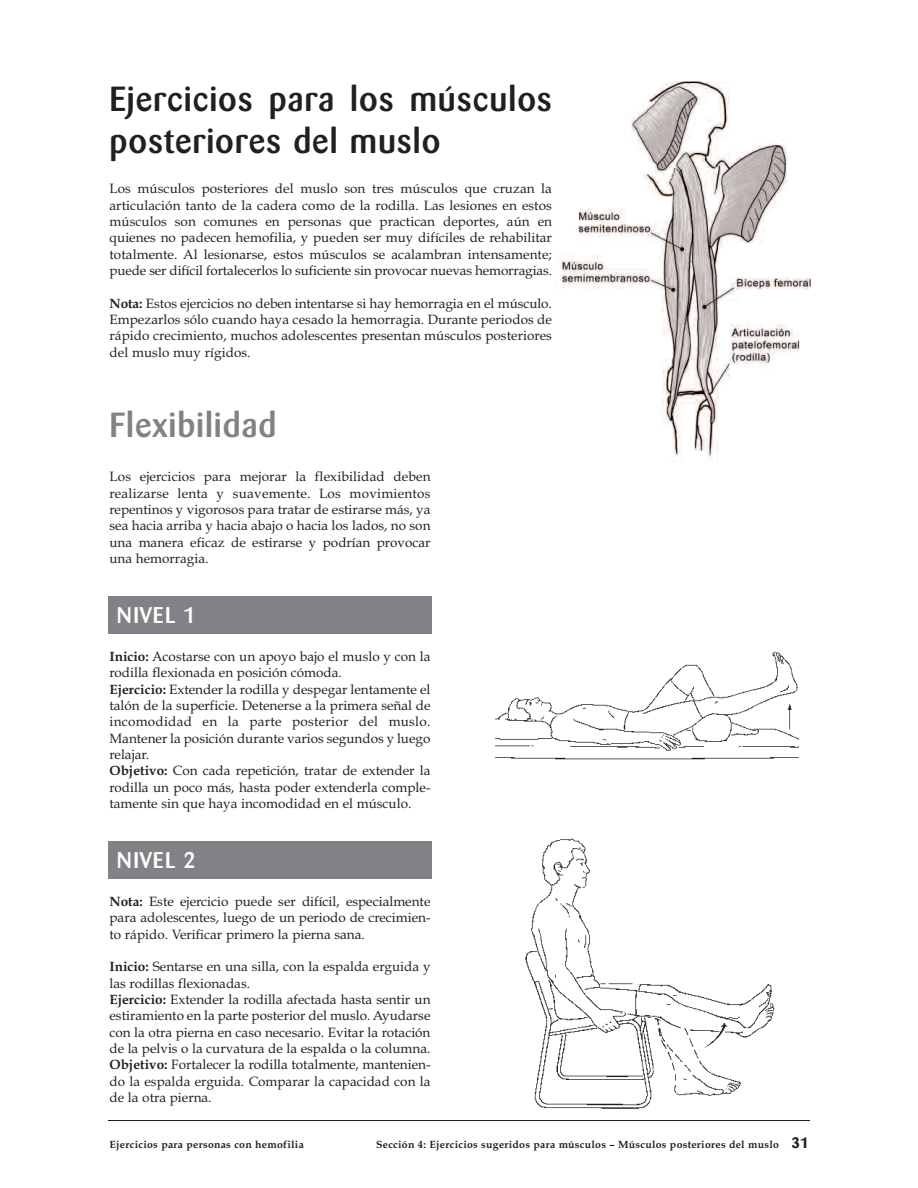
<style>
.page{position:relative;width:918px;height:1188px;background:#fff}
.page>*{position:absolute;margin:0;border:0;box-sizing:border-box;transform-origin:0 0}
.t1{font:500 34.5px/41.4px "Barmeno";letter-spacing:.025em;color:#231f20}
.t2{font:500 34.5px "Barmeno";letter-spacing:.025em;color:#808285}
.t3{font:500 22.5px "Barmeno";letter-spacing:.05em;color:#fff}
.t4{font:13.5px/16.4px "Book Antiqua";color:#231f20;text-align:justify}
.t5{font:700 10.5px "Book Antiqua";letter-spacing:.025em;color:#231f20}
.s1{font-weight:700}
.s2{font-family:"Barmeno";font-size:15px}
</style>
<div class="page">
<div style="left:108px;top:841px;width:324px;height:37px;background:#808285"></div>
<div style="left:108px;top:597px;width:324px;height:37px;background:#808285"></div>
<img style="left:495px;top:651px;width:304px;height:109px">
<img style="left:525px;top:838px;width:250px;height:271px">
<hr style="left:108px;top:1120px;width:702px;height:1px;background:#231f20">
<img style="left:560px;top:81px;width:252px;height:381px">
<h1 class="t1" style="left:110px;top:81px;width:444px">Ejercicios para los músculos posteriores del muslo</h1>
<p class="t4" style="left:110px;top:181px;width:444px">Los músculos posteriores del muslo son tres músculos que cruzan la articulación tanto de la cadera como de la rodilla. Las lesiones en estos músculos son comunes en personas que practican deportes, aún en quienes no padecen hemofilia, y pueden ser muy difíciles de rehabilitar totalmente. Al lesionarse, estos músculos se acalambran intensamente; puede ser difícil fortalecerlos lo suficiente sin provocar nuevas hemorragias.</p>
<p class="t4" style="left:109px;top:295px;width:444px"><span class="s1">Nota:</span> Estos ejercicios no deben intentarse si hay hemorragia en el músculo.<br>Empezarlos sólo cuando haya cesado la hemorragia. Durante periodos de rápido crecimiento, muchos adolescentes presentan músculos posteriores del muslo muy rígidos.</p>
<h1 class="t2" style="left:110px;top:411px;width:168px">Flexibilidad</h1>
<p class="t4" style="left:110px;top:468px;width:323px">Los ejercicios para mejorar la flexibilidad deben realizarse lenta y suavemente. Los movimientos repentinos y vigorosos para tratar de estirarse más, ya sea hacia arriba y hacia abajo o hacia los lados, no son una manera eficaz de estirarse y podrían provocar una hemorragia.</p>
<h2 class="t3" style="left:117px;top:606px;width:80px">NIVEL 1</h2>
<p class="t4" style="left:109px;top:648px;width:323px;text-align:left"><span class="s1">Inicio:</span> Acostarse con un apoyo bajo el muslo y con la rodilla flexionada en posición cómoda.<br><span class="s1">Ejercicio:</span> Extender la rodilla y despegar lentamente el talón de la superficie. Detenerse a la primera señal de incomodidad en la parte posterior del muslo.<br>Mantener la posición durante varios segundos y luego relajar.<br><span class="s1">Objetivo:</span> Con cada repetición, tratar de extender la rodilla un poco más, hasta poder extenderla comple&shy;tamente sin que haya incomodidad en el músculo.</p>
<h2 class="t3" style="left:117px;top:851px;width:80px">NIVEL 2</h2>
<p class="t4" style="left:110px;top:893px;width:323px"><span class="s1">Nota:</span> Este ejercicio puede ser difícil, especialmente para adolescentes, luego de un periodo de crecimien&shy;to rápido. Verificar primero la pierna sana.</p>
<p class="t4" style="left:109px;top:959px;width:323px;text-align:left"><span class="s1">Inicio:</span> Sentarse en una silla, con la espalda erguida y las rodillas flexionadas.<br><span class="s1">Ejercicio:</span> Extender la rodilla afectada hasta sentir un estiramiento en la parte posterior del muslo. Ayudarse con la otra pierna en caso necesario. Evitar la rotación de la pelvis o la curvatura de la espalda o la columna.<br><span class="s1">Objetivo:</span> Fortalecer la rodilla totalmente, mantenien&shy;do la espalda erguida. Comparar la capacidad con la de la otra pierna.</p>
<p class="t5" style="left:110px;top:1138px;width:196px">Ejercicios para personas con hemofilia</p>
<p class="t5" style="left:376px;top:1138px;width:434px">Sección 4: Ejercicios sugeridos para músculos – Músculos posteriores del muslo <span class="s2">31</span></p>
</div>
